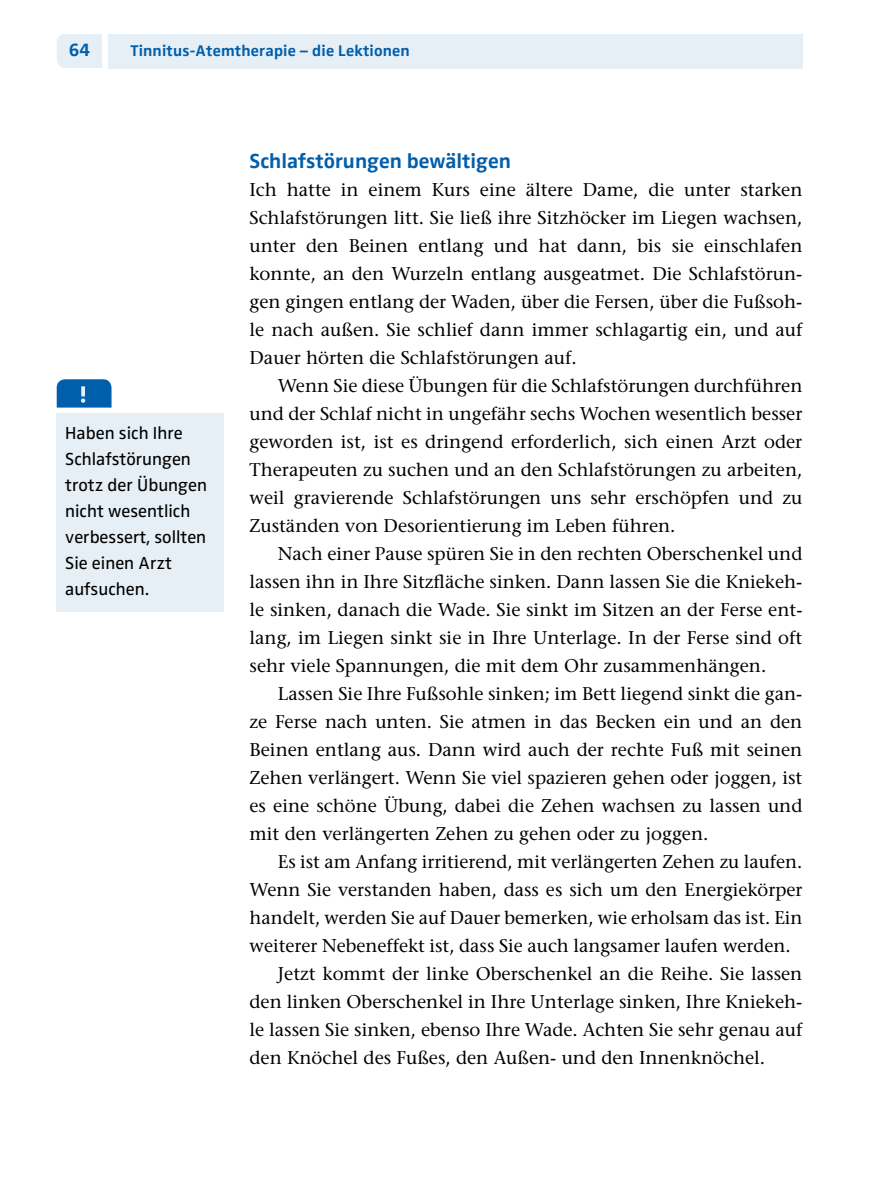
<style>
.page{position:relative;width:879px;height:1191px;background:#fff}
.page>*{position:absolute;margin:0;border:0;box-sizing:border-box;transform-origin:0 0}
.t1{font:700 21px "Zwo Pro";color:#005eaa}
.t2{font:18.4px "Stone Serif";color:#000}
.t3{font:700 18.4px "Zwo Pro";color:#005eaa}
.t4{font:18px/26px "Zwo Pro";color:#000}
.t5{font:700 16px "Zwo Pro";letter-spacing:.01em;color:#005eaa}
</style>
<div class="page">
<div style="left:57px;top:34px;width:45px;height:34px;background:#e6eff6"></div>
<div style="left:108px;top:34px;width:694px;height:34px;background:#e6eff6"></div>
<div style="left:57px;top:413px;width:167px;height:199px;background:#e6eff6"></div>
<svg style="left:57px;top:379px;width:54px;height:28px;background:#0e67ae"></svg>
<p class="t3" style="left:69px;top:39px;width:23px">64</p>
<p class="t5" style="left:130px;top:41px;width:281px">Tinnitus-Atemtherapie – die Lektionen</p>
<p class="t4" style="left:65px;top:420px;width:143px">Haben sich Ihre<br>Schlafstörungen trotz der Übungen nicht wesentlich verbessert, sollten<br>Sie einen Arzt aufsuchen.</p>
<p class="t1" style="left:249px;top:149px;width:263px">Schlafstörungen bewältigen</p>
<p class="t2" style="left:249px;top:179px;width:554px">Ich hatte in einem Kurs eine ältere Dame, die unter starken</p>
<p class="t2" style="left:249px;top:207px;width:554px">Schlafstörungen litt. Sie ließ ihre Sitzhöcker im Liegen wachsen,</p>
<p class="t2" style="left:249px;top:235px;width:554px">unter den Beinen entlang und hat dann, bis sie einschlafen</p>
<p class="t2" style="left:249px;top:263px;width:554px">konnte, an den Wurzeln entlang ausgeatmet. Die Schlafstörun-</p>
<p class="t2" style="left:249px;top:291px;width:554px">gen gingen entlang der Waden, über die Fersen, über die Fußsoh-</p>
<p class="t2" style="left:249px;top:319px;width:554px">le nach außen. Sie schlief dann immer schlagartig ein, und auf</p>
<p class="t2" style="left:249px;top:347px;width:329px">Dauer hörten die Schlafstörungen auf.</p>
<p class="t2" style="left:278px;top:375px;width:526px">Wenn Sie diese Übungen für die Schlafstörungen durchführen</p>
<p class="t2" style="left:249px;top:403px;width:554px">und der Schlaf nicht in ungefähr sechs Wochen wesentlich besser</p>
<p class="t2" style="left:249px;top:431px;width:554px">geworden ist, ist es dringend erforderlich, sich einen Arzt oder</p>
<p class="t2" style="left:249px;top:459px;width:554px">Therapeuten zu suchen und an den Schlafstörungen zu arbeiten,</p>
<p class="t2" style="left:249px;top:487px;width:554px">weil gravierende Schlafstörungen uns sehr erschöpfen und zu</p>
<p class="t2" style="left:249px;top:515px;width:427px">Zuständen von Desorientierung im Leben führen.</p>
<p class="t2" style="left:278px;top:543px;width:526px">Nach einer Pause spüren Sie in den rechten Oberschenkel und</p>
<p class="t2" style="left:249px;top:571px;width:554px">lassen ihn in Ihre Sitzfläche sinken. Dann lassen Sie die Kniekeh-</p>
<p class="t2" style="left:249px;top:599px;width:554px">le sinken, danach die Wade. Sie sinkt im Sitzen an der Ferse ent-</p>
<p class="t2" style="left:249px;top:627px;width:554px">lang, im Liegen sinkt sie in Ihre Unterlage. In der Ferse sind oft</p>
<p class="t2" style="left:249px;top:655px;width:518px">sehr viele Spannungen, die mit dem Ohr zusammenhängen.</p>
<p class="t2" style="left:278px;top:683px;width:526px">Lassen Sie Ihre Fußsohle sinken; im Bett liegend sinkt die gan-</p>
<p class="t2" style="left:249px;top:711px;width:554px">ze Ferse nach unten. Sie atmen in das Becken ein und an den</p>
<p class="t2" style="left:249px;top:739px;width:554px">Beinen entlang aus. Dann wird auch der rechte Fuß mit seinen</p>
<p class="t2" style="left:249px;top:767px;width:554px">Zehen verlängert. Wenn Sie viel spazieren gehen oder joggen, ist</p>
<p class="t2" style="left:249px;top:795px;width:554px">es eine schöne Übung, dabei die Zehen wachsen zu lassen und</p>
<p class="t2" style="left:249px;top:823px;width:460px">mit den verlängerten Zehen zu gehen oder zu joggen.</p>
<p class="t2" style="left:278px;top:851px;width:526px">Es ist am Anfang irritierend, mit verlängerten Zehen zu laufen.</p>
<p class="t2" style="left:249px;top:879px;width:554px">Wenn Sie verstanden haben, dass es sich um den Energiekörper</p>
<p class="t2" style="left:249px;top:907px;width:554px">handelt, werden Sie auf Dauer bemerken, wie erholsam das ist. Ein</p>
<p class="t2" style="left:249px;top:935px;width:543px">weiterer Nebeneffekt ist, dass Sie auch langsamer laufen werden.</p>
<p class="t2" style="left:278px;top:963px;width:526px">Jetzt kommt der linke Oberschenkel an die Reihe. Sie lassen</p>
<p class="t2" style="left:249px;top:991px;width:554px">den linken Oberschenkel in Ihre Unterlage sinken, Ihre Kniekeh-</p>
<p class="t2" style="left:249px;top:1019px;width:554px">le lassen Sie sinken, ebenso Ihre Wade. Achten Sie sehr genau auf</p>
<p class="t2" style="left:249px;top:1047px;width:517px">den Knöchel des Fußes, den Außen- und den Innenknöchel.</p>
</div>
